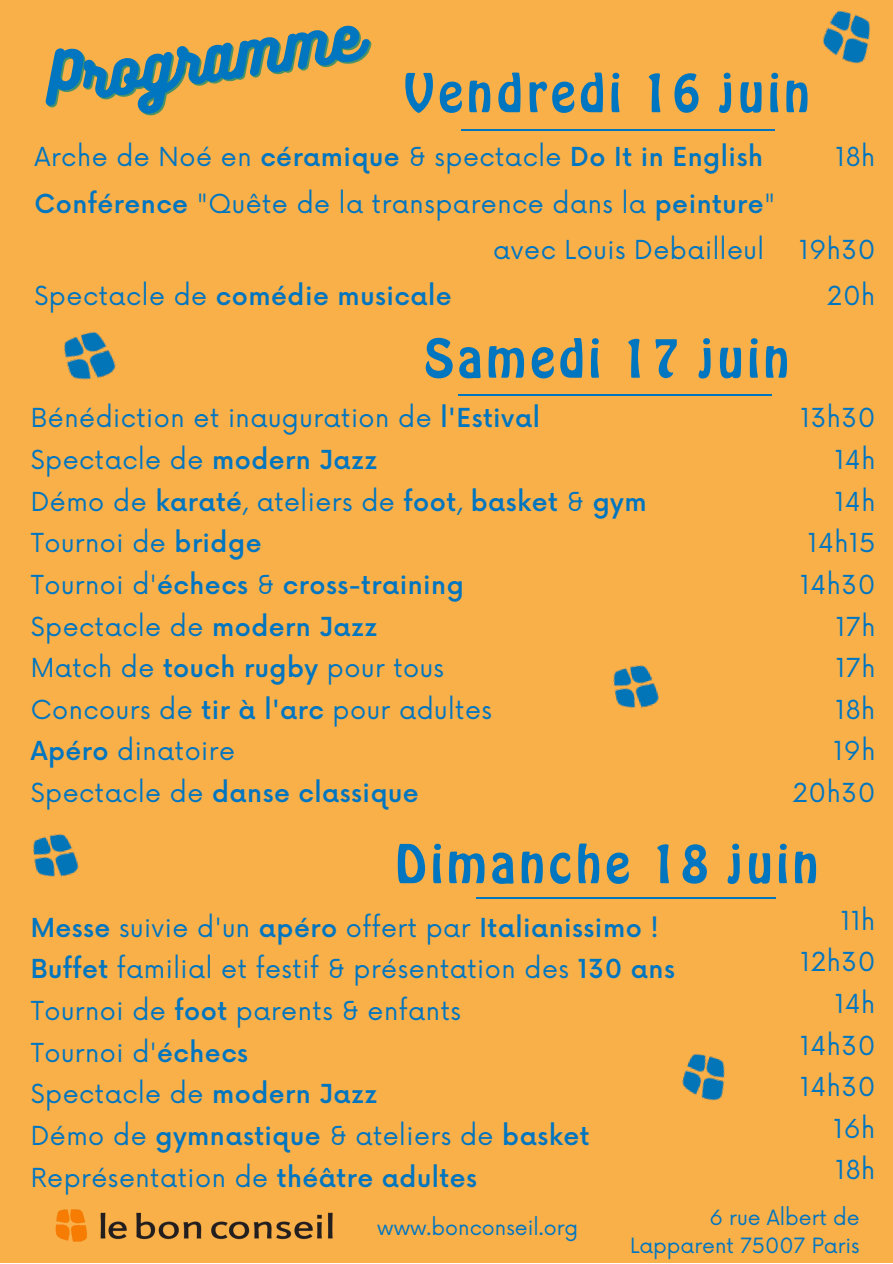
<style>
.page{position:relative;width:893px;height:1264px;background:#fff}
.page>*{position:absolute;margin:0;border:0;box-sizing:border-box;transform-origin:0 0}
.t1{font:61.5px "Bukhari Script";color:#0075c0}
.t2{font:51.6px "Hobo BT";letter-spacing:.05em;color:#0075c0}
.t3{font:25.5px "Now";letter-spacing:.02em;color:#0075c0}
.t4{font:500 25.5px "Now";letter-spacing:.02em;color:#0075c0}
.t5{font:20.55px/28px "Now";color:#0075c0;text-align:right}
.s1{font-weight:500}
.s2{font-weight:400}
</style>
<div class="page">
<div style="left:0;top:0;width:892px;height:1262px;background:#f9b049"></div>
<hr style="left:461px;top:130px;width:314px;height:1px;background:#0075c0">
<hr style="left:458px;top:395px;width:313px;height:1px;background:#0075c0">
<img style="left:55px;top:1209px;width:278px;height:33px">
<hr style="left:476px;top:897px;width:299px;height:1px;background:#0075c0">
<img style="left:823px;top:10px;width:48px;height:54px">
<img style="left:64px;top:331px;width:52px;height:49px">
<img style="left:33px;top:834px;width:46px;height:43px">
<img style="left:682px;top:1053px;width:43px;height:48px">
<img style="left:613px;top:665px;width:46px;height:43px">
<p class="t1" style="left:39px;top:40px;width:319px;rotate:-8deg">Programme</p>
<p class="t2" style="left:403px;top:61px;width:409px">Vendredi 16 juin</p>
<p class="t3" style="left:34px;top:143px;width:729px">Arche de Noé en <span class="s1">céramique</span> &amp; spectacle <span class="s1">Do It in English</span></p>
<p class="t3" style="left:34px;top:189px;width:742px"><span class="s1">Conférence</span> "Quête de la transparence dans la <span class="s1">peinture</span>"</p>
<p class="t3" style="left:493px;top:235px;width:272px">avec Louis Debailleul</p>
<p class="t4" style="left:34px;top:282px;width:418px"><span class="s2">Spectacle de</span> comédie musicale</p>
<p class="t3" style="left:835px;top:143px;width:41px">18h</p>
<p class="t3" style="left:799px;top:235px;width:78px">19h30</p>
<p class="t3" style="left:826px;top:281px;width:50px">20h</p>
<p class="t2" style="left:423px;top:327px;width:368px">Samedi 17 juin</p>
<p class="t3" style="left:31px;top:404px;width:510px">Bénédiction et inauguration de <span class="s1">l'Estival</span></p>
<p class="t3" style="left:31px;top:445px;width:348px">Spectacle de <span class="s1">modern Jazz</span></p>
<p class="t3" style="left:31px;top:487px;width:617px">Démo de <span class="s1">karaté</span>, ateliers de <span class="s1">foot</span>, <span class="s1">basket</span> &amp; <span class="s1">gym</span></p>
<p class="t3" style="left:31px;top:529px;width:232px">Tournoi de <span class="s1">bridge</span></p>
<p class="t4" style="left:31px;top:571px;width:434px"><span class="s2">Tournoi d'</span>échecs <span class="s2">&amp;</span> cross-training</p>
<p class="t3" style="left:31px;top:612px;width:348px">Spectacle de <span class="s1">modern Jazz</span></p>
<p class="t3" style="left:31px;top:653px;width:415px">Match de <span class="s1">touch rugby</span> pour tous</p>
<p class="t3" style="left:31px;top:695px;width:463px">Concours de <span class="s1">tir à l'arc</span> pour adultes</p>
<p class="t3" style="left:31px;top:737px;width:206px"><span class="s1">Apéro</span> dinatoire</p>
<p class="t4" style="left:31px;top:779px;width:389px"><span class="s2">Spectacle de</span> danse classique</p>
<p class="t3" style="left:800px;top:404px;width:76px">13h30</p>
<p class="t3" style="left:834px;top:445px;width:42px">14h</p>
<p class="t3" style="left:834px;top:487px;width:42px">14h</p>
<p class="t3" style="left:807px;top:529px;width:69px">14h15</p>
<p class="t3" style="left:800px;top:570px;width:77px">14h30</p>
<p class="t3" style="left:835px;top:612px;width:41px">17h</p>
<p class="t3" style="left:835px;top:653px;width:41px">17h</p>
<p class="t3" style="left:835px;top:695px;width:41px">18h</p>
<p class="t3" style="left:833px;top:737px;width:43px">19h</p>
<p class="t3" style="left:792px;top:778px;width:84px">20h30</p>
<p class="t2" style="left:394px;top:832px;width:426px">Dimanche 18 juin</p>
<p class="t4" style="left:31px;top:913px;width:629px">Messe <span class="s2">suivie d'un</span> apéro <span class="s2">offert par</span> Italianissimo !</p>
<p class="t3" style="left:31px;top:955px;width:645px"><span class="s1">Buffet</span> familial et festif &amp; présentation des <span class="s1">130 ans</span></p>
<p class="t3" style="left:31px;top:996px;width:432px">Tournoi de <span class="s1">foot</span> parents &amp; enfants</p>
<p class="t3" style="left:31px;top:1038px;width:219px">Tournoi d'<span class="s1">échecs</span></p>
<p class="t3" style="left:31px;top:1079px;width:348px">Spectacle de <span class="s1">modern Jazz</span></p>
<p class="t3" style="left:31px;top:1121px;width:560px">Démo de <span class="s1">gymnastique</span> &amp; ateliers de <span class="s1">basket</span></p>
<p class="t3" style="left:31px;top:1162px;width:448px">Représentation de <span class="s1">théâtre adultes</span></p>
<p class="t3" style="left:840px;top:906px;width:36px">11h</p>
<p class="t3" style="left:800px;top:947px;width:76px">12h30</p>
<p class="t3" style="left:834px;top:989px;width:42px">14h</p>
<p class="t3" style="left:800px;top:1031px;width:77px">14h30</p>
<p class="t3" style="left:800px;top:1072px;width:77px">14h30</p>
<p class="t3" style="left:833px;top:1114px;width:43px">16h</p>
<p class="t3" style="left:835px;top:1155px;width:41px">18h</p>
<p class="t5" style="left:377px;top:1214px;width:202px">www.bonconseil.org</p>
<p class="t5" style="left:630px;top:1204px;width:231px">6 rue Albert de<br>Lapparent 75007 Paris</p>
</div>
